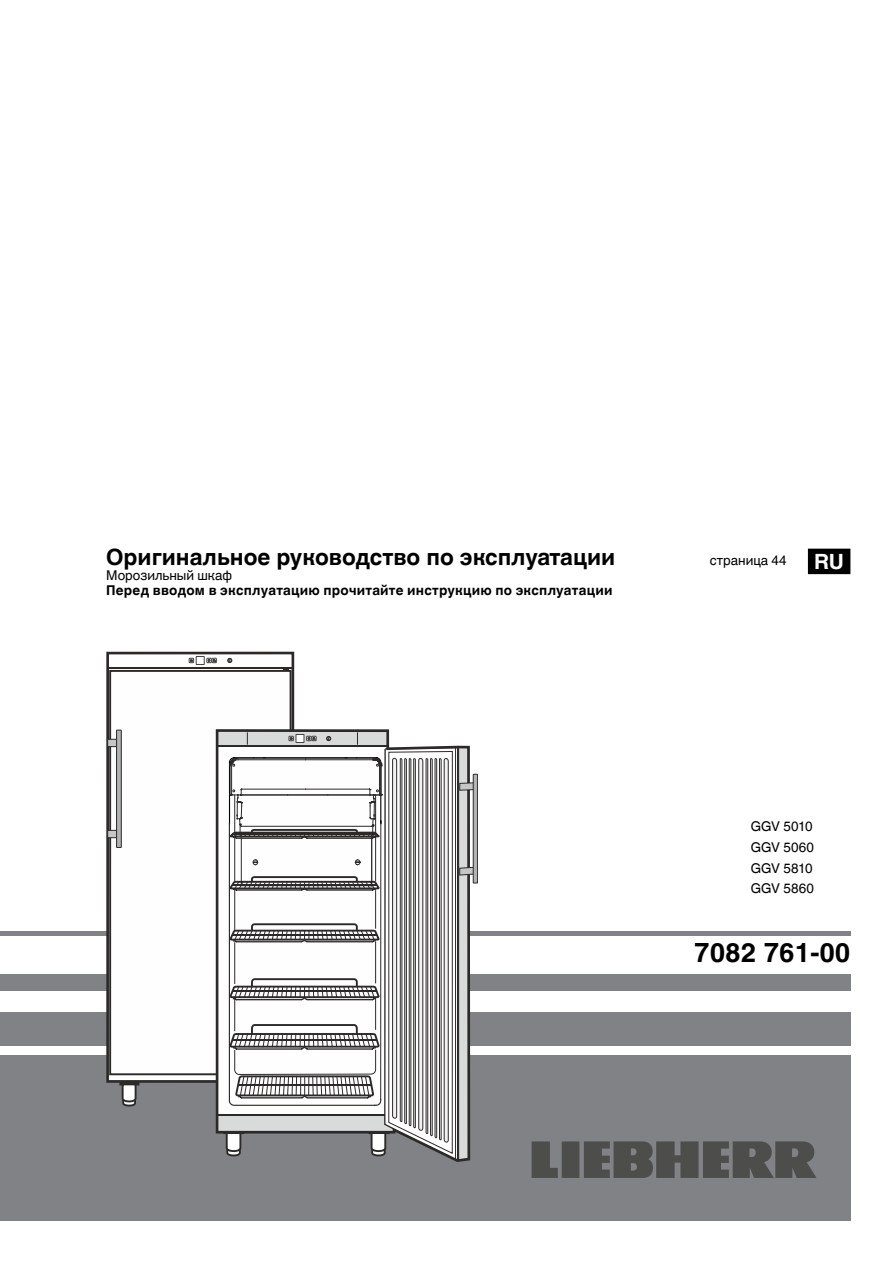
<style>
.page{position:relative;width:893px;height:1263px;background:#fff}
.page>*{position:absolute;margin:0;border:0;box-sizing:border-box;transform-origin:0 0}
.t1{font:700 27px "Helvetica Linotype";color:#000}
.t2{font:700 22.5px "Helvetica Linotype";color:#000}
.t3{font:700 21px "Helvetica Linotype";color:#fff}
.t4{font:700 13.5px "Helvetica Linotype";letter-spacing:.015em;color:#000}
.t5{font:13.5px/20.5px "Helvetica Linotype";color:#000;text-align:justify}
</style>
<div class="page">
<div style="left:0;top:1054px;width:850px;height:166px;background:#808285"></div>
<div style="left:0;top:1012px;width:850px;height:34px;background:#808285"></div>
<div style="left:0;top:974px;width:850px;height:17px;background:#808285"></div>
<hr style="left:0;top:931px;width:850px;height:4px;background:#808285">
<svg style="left:532px;top:1141px;width:284px;height:37px"></svg>
<div style="left:809px;top:549px;width:41px;height:24px;background:#000"></div>
<div style="left:808px;top:549px;width:42px;height:25px;border:2px solid #000"></div>
<hr style="left:108px;top:1080px;width:185px;height:3px;background:#2b2a29">
<hr style="left:106px;top:653px;width:3px;height:428px;background:#2b2a29">
<hr style="left:108px;top:652px;width:185px;height:2px;background:#2b2a29">
<hr style="left:292px;top:653px;width:2px;height:428px;background:#2b2a29">
<div style="left:110px;top:671px;width:181px;height:403px;background:#fefefe"></div>
<hr style="left:110px;top:1073px;width:181px;height:2px;background:#2b2a29">
<hr style="left:290px;top:671px;width:1px;height:403px;background:#2b2a29">
<hr style="left:110px;top:670px;width:181px;height:2px;background:#2b2a29">
<hr style="left:109px;top:671px;width:2px;height:403px;background:#2b2a29">
<svg style="left:119px;top:1083px;width:20px;height:23px"></svg>
<hr style="left:108px;top:667px;width:185px;height:2px;background:#2b2a29">
<svg style="left:227px;top:658px;width:5px;height:5px"></svg>
<div style="left:107px;top:830px;width:13px;height:8px;background:#c5c6c6;border:1px solid #2b2a29"></div>
<div style="left:107px;top:739px;width:13px;height:8px;background:#c5c6c6;border:1px solid #2b2a29"></div>
<svg style="left:116px;top:729px;width:6px;height:119px"></svg>
<svg style="left:189px;top:656px;width:28px;height:9px"></svg>
<svg style="left:217px;top:732px;width:261px;height:429px"></svg>
<h2 class="t2" style="left:106px;top:544px;width:511px">Оригинальное руководство по эксплуатации</h2>
<p class="t5" style="left:710px;top:550px;width:78px">страница 44</p>
<p class="t5" style="left:106px;top:565px;width:127px">Морозильный шкаф</p>
<p class="t4" style="left:106px;top:582px;width:508px">Перед вводом в эксплуатацию прочитайте инструкцию по эксплуатации</p>
<h3 class="t3" style="left:814px;top:549px;width:31px">RU</h3>
<p class="t5" style="left:751px;top:816px;width:65px">GGV 5010<br>GGV 5060<br>GGV 5810<br>GGV 5860</p>
<h1 class="t1" style="left:694px;top:936px;width:158px">7082 761-00</h1>
</div>
